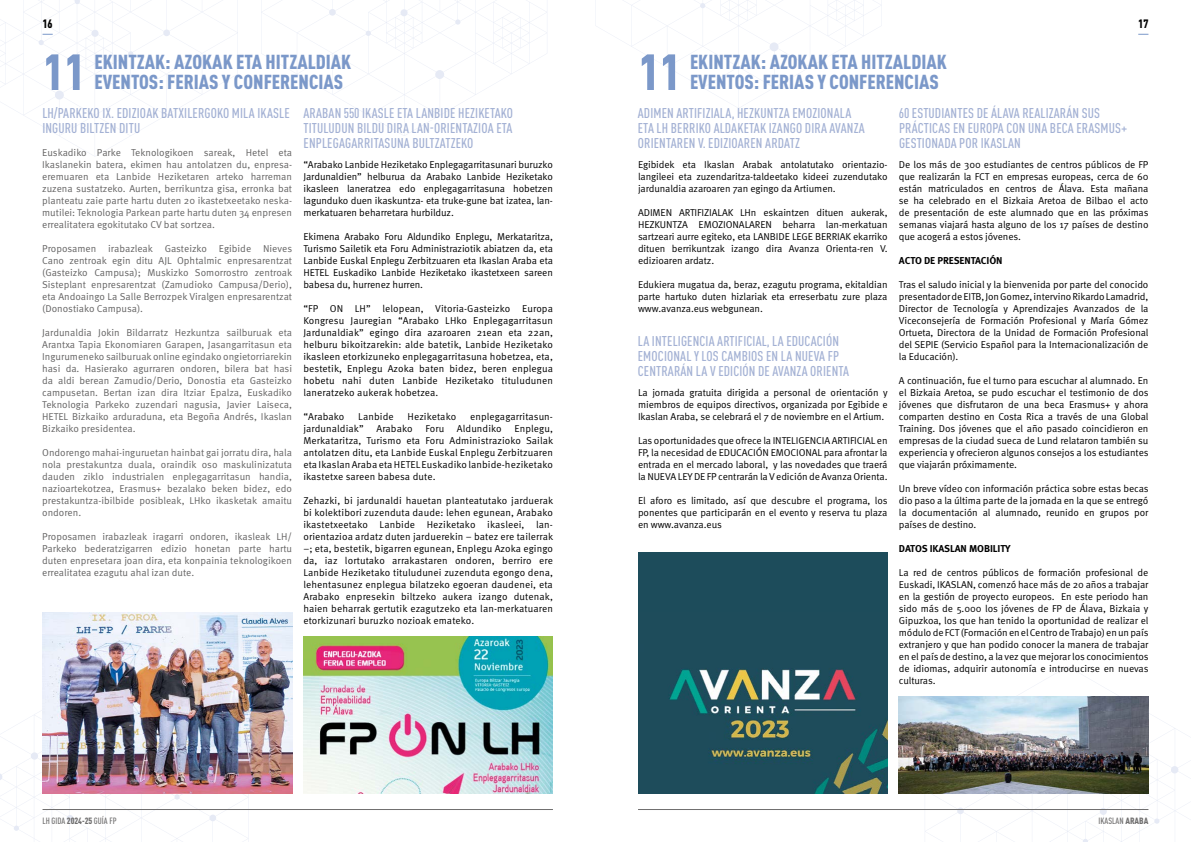
<style>
.page{position:relative;width:1191px;height:842px;background:#fff}
.page>*{position:absolute;margin:0;border:0;box-sizing:border-box;transform-origin:0 0}
.t1{font:900 condensed 50px "DIN Pro";color:#7b98c9}
.t2{font:900 condensed 20px/20px "DIN Pro";color:#7b98c9}
.t3{font:500 condensed 14px/15px "DIN Pro";letter-spacing:.01em;color:#a3b1d4}
.t4{font:900 condensed 12px "DIN Pro";color:#000}
.t5{font:10px/12px "Meta Pro";letter-spacing:-.01em;color:#000;text-align:justify}
.t6{font:10px/12px "Meta Pro";color:#646363;text-align:justify}
.t7{font:700 10px "Meta Pro";letter-spacing:-.01em;color:#000}
.t8{font:10px "Meta Pro";letter-spacing:.01em;color:#000}
.t9{font:500 condensed 9px "DIN Pro";color:#706f6f}
.s1{font-weight:900}
</style>
<div class="page">
<svg style="left:261px;top:0;width:286px;height:136px"></svg>
<svg style="left:595px;top:0;width:286px;height:108px"></svg>
<svg style="left:0;top:0;width:238px;height:157px"></svg>
<svg style="left:925px;top:666px;width:266px;height:176px"></svg>
<svg style="left:0;top:673px;width:249px;height:169px"></svg>
<hr style="left:43px;top:809px;width:510px;height:1px;background:#706f6f">
<hr style="left:638px;top:809px;width:510px;height:1px;background:#706f6f">
<img style="left:43px;top:612px;width:249px;height:182px">
<div style="left:638px;top:552px;width:249px;height:242px;background:#1d4c5b"></div>
<img style="left:669px;top:669px;width:218px;height:125px">
<img style="left:303px;top:636px;width:250px;height:158px">
<img style="left:899px;top:696px;width:249px;height:98px">
<p class="t4" style="left:43px;top:15px;width:12px">16</p>
<p class="t4" style="left:1138px;top:15px;width:12px">17</p>
<h1 class="t1" style="left:43px;top:33px;width:44px">11</h1>
<h1 class="t1" style="left:638px;top:33px;width:44px">11</h1>
<h2 class="t2" style="left:94px;top:50px;width:258px">EKINTZAK: AZOKAK ETA HITZALDIAK<br>EVENTOS: FERIAS Y CONFERENCIAS</h2>
<h2 class="t2" style="left:690px;top:50px;width:258px">EKINTZAK: AZOKAK ETA HITZALDIAK</h2>
<h2 class="t2" style="left:690px;top:70px;width:250px">EVENTOS: FERIAS Y CONFERENCIAS</h2>
<h3 class="t3" style="left:42px;top:105px;width:249px">LH/PARKEKO IX. EDIZIOAK BATXILERGOKO MILA IKASLE<br>INGURU BILTZEN DITU</h3>
<h3 class="t3" style="left:303px;top:105px;width:211px;text-align:justify">ARABAN 550 IKASLE ETA LANBIDE HEZIKETAKO TITULUDUN BILDU DIRA LAN-ORIENTAZIOA ETA ENPLEGAGARRITASUNA BULTZATZEKO</h3>
<h3 class="t3" style="left:899px;top:105px;width:230px">60 ESTUDIANTES DE ÁLAVA REALIZARÁN SUS<br>PRÁCTICAS EN EUROPA CON UNA BECA ERASMUS+<br>GESTIONADA POR IKASLAN</h3>
<h3 class="t3" style="left:638px;top:104px;width:228px">ADIMEN ARTIFIZIALA, HEZKUNTZA EMOZIONALA<br>ETA LH BERRIKO ALDAKETAK IZANGO DIRA AVANZA<br>ORIENTAREN V. EDIZIOAREN ARDATZ</h3>
<p class="t6" style="left:42px;top:147px;width:251px">Euskadiko Parke Teknologikoen sareak, Hetel eta Ikaslanekin batera, ekimen hau antolatzen du, enpresa&shy;eremuaren eta Lanbide Heziketaren arteko harreman zuzena sustatzeko. Aurten, berrikuntza gisa, erronka bat planteatu zaie parte hartu duten 20 ikastetxeetako neska&shy;mutilei: Teknologia Parkean parte hartu duten 34 enpresen errealitatera egokitutako CV bat sortzea.</p>
<p class="t6" style="left:42px;top:243px;width:252px">Proposamen irabazleak Gasteizko Egibide Nieves Cano zentroak egin ditu AJL Ophtalmic enpresarentzat (Gasteizko Campusa); Muskizko Somorrostro zentroak Sisteplant enpresarentzat (Zamudioko Campusa/Derio), eta Andoaingo La Salle Berrozpek Viralgen enpresarentzat (Donostiako Campusa).</p>
<p class="t6" style="left:42px;top:327px;width:251px">Jardunaldia Jokin Bildarratz Hezkuntza sailburuak eta Arantxa Tapia Ekonomiaren Garapen, Jasangarritasun eta Ingurumeneko sailburuak online egindako ongietorriarekin hasi da. Hasierako agurraren ondoren, bilera bat hasi da aldi berean Zamudio/Derio, Donostia eta Gasteizko campusetan. Bertan izan dira Itziar Epalza, Euskadiko Teknologia Parkeko zuzendari nagusia, Javier Laiseca, HETEL Bizkaiko arduraduna, eta Begoña Andrés, Ikaslan Bizkaiko presidentea.</p>
<p class="t6" style="left:42px;top:447px;width:251px">Ondorengo mahai-inguruetan hainbat gai jorratu dira, hala nola prestakuntza duala, oraindik oso maskulinizatuta dauden ziklo industrialen enplegagarritasun handia, nazioartekotzea, Erasmus+ bezalako beken bidez, edo prestakuntza-ibilbide posibleak, LHko ikasketak amaitu ondoren.</p>
<p class="t6" style="left:42px;top:531px;width:251px">Proposamen irabazleak iragarri ondoren, ikasleak LH/ Parkeko bederatzigarren edizio honetan parte hartu duten enpresetara joan dira, eta konpainia teknologikoen errealitatea ezagutu ahal izan dute.</p>
<p class="t5" style="left:899px;top:159px;width:251px">De los más de 300 estudiantes de centros públicos de FP que realizarán la FCT en empresas europeas, cerca de 60 están matriculados en centros de Álava. Esta mañana se ha celebrado en el Bizkaia Aretoa de Bilbao el acto de presentación de este alumnado que en las próximas semanas viajará hasta alguno de los 17 países de destino que acogerá a estos jóvenes.</p>
<p class="t7" style="left:899px;top:254px;width:105px">ACTO DE PRESENTACIÓN</p>
<p class="t5" style="left:899px;top:279px;width:251px">Tras el saludo inicial y la bienvenida por parte del conocido presentador de EITB, Jon Gomez, intervino Rikardo Lamadrid, Director de Tecnología y Aprendizajes Avanzados de la Viceconsejería de Formación Profesional y María Gómez Ortueta, Directora de la Unidad de Formación Profesional del SEPIE (Servicio Español para la Internacionalización de la Educación).</p>
<p class="t5" style="left:899px;top:375px;width:251px">A continuación, fue el turno para escuchar al alumnado. En el Bizkaia Aretoa, se pudo escuchar el testimonio de dos jóvenes que disfrutaron de una beca Erasmus+ y ahora comparten destino en Costa Rica a través de una Global Training. Dos jóvenes que el año pasado coincidieron en empresas de la ciudad sueca de Lund relataron también su experiencia y ofrecieron algunos consejos a los estudiantes que viajarán próximamente.</p>
<p class="t5" style="left:899px;top:483px;width:251px">Un breve vídeo con información práctica sobre estas becas dio paso a la última parte de la jornada en la que se entregó la documentación al alumnado, reunido en grupos por países de destino.</p>
<p class="t7" style="left:899px;top:542px;width:113px">DATOS IKASLAN MOBILITY</p>
<p class="t5" style="left:899px;top:567px;width:251px">La red de centros públicos de formación profesional de Euskadi, IKASLAN, comenzó hace más de 20 años a trabajar en la gestión de proyecto europeos. En este periodo han sido más de 5.000 los jóvenes de FP de Álava, Bizkaia y Gipuzkoa, los que han tenido la oportunidad de realizar el módulo de FCT (Formación en el Centro de Trabajo) en un país extranjero y que han podido conocer la manera de trabajar en el país de destino, a la vez que mejorar los conocimientos de idiomas, adquirir autonomía e introducirse en nuevas culturas.</p>
<p class="t5" style="left:303px;top:159px;width:251px">“Arabako Lanbide Heziketako Enplegagarritasunari buruzko Jardunaldien” helburua da Arabako Lanbide Heziketako ikasleen laneratzea edo enplegagarritasuna hobetzen lagunduko duen ikaskuntza- eta truke-gune bat izatea, lan&shy;merkatuaren beharretara hurbilduz.</p>
<p class="t5" style="left:303px;top:231px;width:251px">Ekimena Arabako Foru Aldundiko Enplegu, Merkataritza, Turismo Sailetik eta Foru Administraziotik abiatzen da, eta Lanbide Euskal Enplegu Zerbitzuaren eta Ikaslan Araba eta HETEL Euskadiko Lanbide Heziketako ikastetxeen sareen babesa du, hurrenez hurren.</p>
<p class="t5" style="left:303px;top:303px;width:251px">“FP ON LH” lelopean, Vitoria-Gasteizko Europa Kongresu Jauregian “Arabako LHko Enplegagarritasun Jardunaldiak” egingo dira azaroaren 21ean eta 22an, helburu bikoitzarekin: alde batetik, Lanbide Heziketako ikasleen etorkizuneko enplegagarritasuna hobetzea, eta, bestetik, Enplegu Azoka baten bidez, beren enplegua hobetu nahi duten Lanbide Heziketako tituludunen laneratzeko aukerak hobetzea.</p>
<p class="t5" style="left:303px;top:411px;width:43px">“Arabako</p>
<p class="t8" style="left:358px;top:410px;width:37px">Lanbide</p>
<p class="t8" style="left:407px;top:410px;width:50px">Heziketako</p>
<p class="t5" style="left:470px;top:411px;width:84px">enplegagarritasun-</p>
<p class="t5" style="left:303px;top:423px;width:62px">jardunaldiak”</p>
<p class="t5" style="left:376px;top:423px;width:38px">Arabako</p>
<p class="t5" style="left:425px;top:423px;width:20px">Foru</p>
<p class="t5" style="left:457px;top:423px;width:46px">Aldundiko</p>
<p class="t5" style="left:638px;top:159px;width:251px">Egibidek eta Ikaslan Arabak antolatutako orientazio&shy;langileei eta zuzendaritza-taldeetako kideei zuzendutako jardunaldia azaroaren 7an egingo da Artiumen.</p>
<p class="t5" style="left:638px;top:207px;width:251px">ADIMEN ARTIFIZIALAK LHn eskaintzen dituen aukerak, HEZKUNTZA EMOZIONALAREN beharra lan-merkatuan sartzeari aurre egiteko, eta LANBIDE LEGE BERRIAK ekarriko dituen berrikuntzak izango dira Avanza Orienta-ren V. edizioaren ardatz.</p>
<p class="t5" style="left:638px;top:279px;width:251px">Edukiera mugatua da, beraz, ezagutu programa, ekitaldian parte hartuko duten hizlariak eta erreserbatu zure plaza www.avanza.eus webgunean.</p>
<h3 class="t3" style="left:638px;top:332px;width:213px">LA INTELIGENCIA ARTIFICIAL, LA EDUCACIÓN<br>EMOCIONAL Y LOS CAMBIOS EN LA NUEVA FP<br>CENTRARÁN LA V EDICIÓN DE AVANZA ORIENTA</h3>
<p class="t5" style="left:638px;top:387px;width:251px">La jornada gratuita dirigida a personal de orientación y miembros de equipos directivos, organizada por Egibide e Ikaslan Araba, se celebrará el 7 de noviembre en el Artium.</p>
<p class="t5" style="left:638px;top:435px;width:251px">Las oportunidades que ofrece la INTELIGENCIA ARTIFICIAL en FP, la necesidad de EDUCACIÓN EMOCIONAL para afrontar la entrada en el mercado laboral, y las novedades que traerá la NUEVA LEY DE FP centrarán la V edición de Avanza Orienta.</p>
<p class="t5" style="left:638px;top:495px;width:251px">El aforo es limitado, así que descubre el programa, los ponentes que participarán en el evento y reserva tu plaza en www.avanza.eus</p>
<p class="t5" style="left:303px;top:423px;width:251px;text-indent:211px">Enplegu, Merkataritza, Turismo eta Foru Administrazioko Sailak antolatzen ditu, eta Lanbide Euskal Enplegu Zerbitzuaren eta Ikaslan Araba eta HETEL Euskadiko lanbide-heziketako ikastetxe sareen babesa dute.</p>
<p class="t5" style="left:303px;top:495px;width:251px">Zehazki, bi jardunaldi hauetan planteatutako jarduerak bi kolektibori zuzenduta daude: lehen egunean, Arabako ikastetxeetako Lanbide Heziketako ikasleei, lan&shy;orientazioa ardatz duten jarduerekin – batez ere tailerrak –; eta, bestetik, bigarren egunean, Enplegu Azoka egingo da, iaz lortutako arrakastaren ondoren, berriro ere Lanbide Heziketako tituludunei zuzenduta egongo dena, lehentasunez enplegua bilatzeko egoeran daudenei, eta Arabako enpresekin biltzeko aukera izango dutenak, haien beharrak gertutik ezagutzeko eta lan-merkatuaren etorkizunari buruzko nozioak emateko.</p>
<p class="t9" style="left:43px;top:814px;width:76px">LH GIDA <span class="s1">2024-25</span> GUÍA FP</p>
<p class="t9" style="left:1098px;top:814px;width:51px">IKASLAN <span class="s1">ARABA</span></p>
</div>
